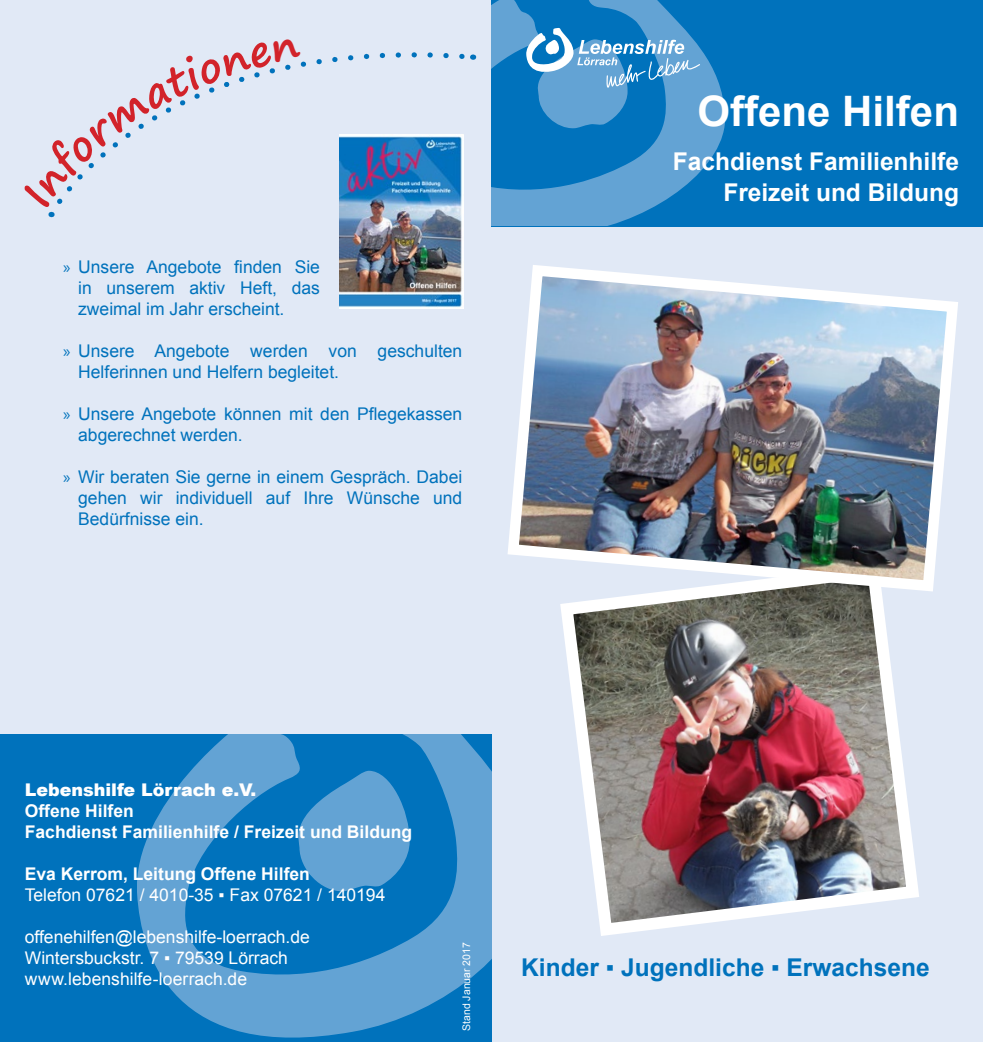
<style>
.page{position:relative;width:983px;height:1042px;background:#fff}
.page>*{position:absolute;margin:0;border:0;box-sizing:border-box;transform-origin:0 0}
.t1{font:700 42px "Arial";color:#fff}
.t2{font:700 24.5px "Arial";color:#fff}
.t3{font:700 24.5px "Arial";color:#0072bc}
.t4{font:17.5px/21px "Arial";color:#0072bc;text-align:justify}
.t5{font:17.5px "Arial";color:#fff}
.t6{font:700 17.5px "Arial";color:#fff}
.t7{font:900 17.5px "Arial";color:#fff}
.t8{font:10.5px "Arial";color:#fff}
.s1{font-family:"Myriad Pro"}
.s2{font-family:"Arial Narrow";font-weight:400}
</style>
<div class="page">
<div style="left:0;top:0;width:982px;height:1042px;background:#e1e9f6"></div>
<div style="left:0;top:734px;width:491px;height:308px;background:#0072bc"></div>
<svg style="left:137px;top:734px;width:354px;height:303px"></svg>
<svg style="left:287px;top:771px;width:122px;height:121px"></svg>
<div style="left:491px;top:0;width:491px;height:227px;background:#0072bc"></div>
<svg style="left:491px;top:0;width:233px;height:226px"></svg>
<svg style="left:526px;top:28px;width:173px;height:101px"></svg>
<img style="left:340px;top:209px;width:123px;height:100px">
<svg style="left:301px;top:52px;width:164px;height:157px"></svg>
<img style="left:560px;top:597px;width:359px;height:339px">
<img style="left:507px;top:265px;width:451px;height:332px">
<svg style="left:48px;top:63px;width:253px;height:154px"></svg>
<p class="t4" style="left:78px;top:257px;width:243px;text-indent:-15px"><span class="s1">»</span> Unsere Angebote finden Sie in unserem aktiv Heft, das zweimal im Jahr erscheint.</p>
<p class="t4" style="left:78px;top:341px;width:385px;text-indent:-15px"><span class="s1">»</span> Unsere Angebote werden von geschulten<br>Helferinnen und Helfern begleitet.</p>
<p class="t4" style="left:78px;top:404px;width:385px;text-indent:-15px"><span class="s1">»</span> Unsere Angebote können mit den Pflegekassen abgerechnet werden.</p>
<p class="t4" style="left:78px;top:467px;width:385px;text-indent:-15px"><span class="s1">»</span> Wir beraten Sie gerne in einem Gespräch. Dabei gehen wir individuell auf Ihre Wünsche und Bedürfnisse ein.</p>
<p class="t1" style="left:697px;top:83px;width:263px">Offene Hilfen</p>
<p class="t2" style="left:672px;top:145px;width:287px">Fachdienst Familienhilfe</p>
<p class="t2" style="left:723px;top:176px;width:237px">Freizeit und Bildung</p>
<p class="t7" style="left:25px;top:777px;width:233px">Lebenshilfe Lörrach e.V.</p>
<p class="t6" style="left:25px;top:799px;width:110px">Offene Hilfen</p>
<p class="t6" style="left:25px;top:820px;width:389px">Fachdienst Familienhilfe / Freizeit und Bildung</p>
<p class="t6" style="left:25px;top:862px;width:286px">Eva Kerrom, Leitung Offene Hilfen</p>
<p class="t5" style="left:25px;top:883px;width:362px">Telefon 07621 / 4010-35 ▪ Fax 07621 / 140194</p>
<p class="t5" style="left:25px;top:925px;width:286px">offenehilfen@lebenshilfe-loerrach.de</p>
<p class="t5" style="left:25px;top:946px;width:264px">Wintersbuckstr. 7 ▪ 79539 Lörrach</p>
<p class="t5" style="left:25px;top:967px;width:224px">www.lebenshilfe-loerrach.de</p>
<p class="t8" style="left:459px;top:1031px;width:90px;rotate:-90deg">Stand Januar 2017</p>
<p class="t3" style="left:521px;top:951px;width:410px">Kinder <span class="s2">▪</span> Jugendliche <span class="s2">▪</span> Erwachsene</p>
</div>
